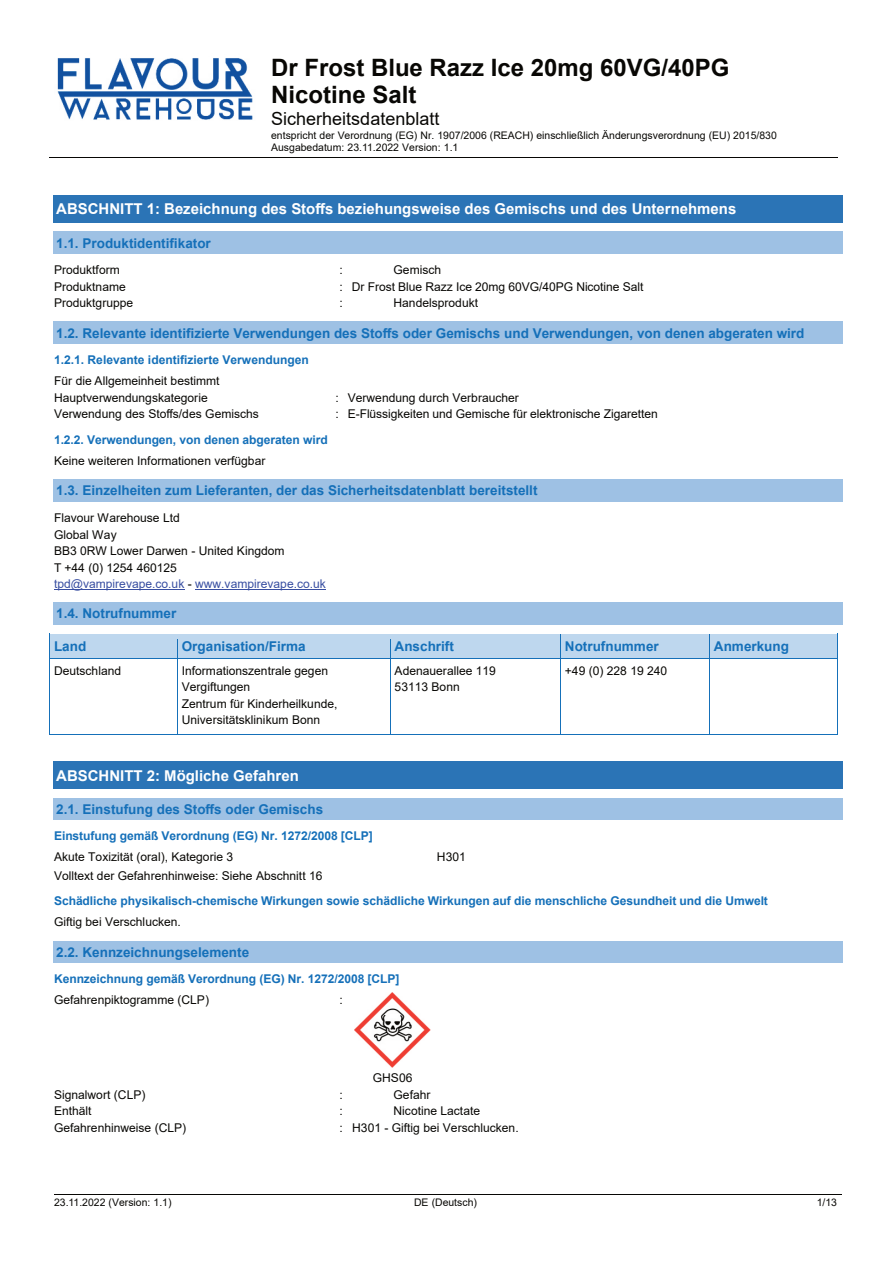
<style>
.page{position:relative;width:894px;height:1263px;background:#fff}
.page>*{position:absolute;margin:0;border:0;box-sizing:border-box;transform-origin:0 0}
.t1{font:700 24px/27.8px "Arial";color:#080704}
.t2{font:18px "Arial";color:#080704}
.t3{font:700 15px "Arial";color:#fff}
.t4{font:700 13.5px "Arial";color:#1570b9}
.t5{font:12px/16.5px "Arial";color:#080704}
.t6{font:700 12px "Arial";letter-spacing:-.005em;color:#1570b9}
.t7{font:10.5px/12px "Arial";color:#080704}
.s1{color:#384ea1}
</style>
<div class="page">
<img style="left:57px;top:58px;width:196px;height:62px">
<hr style="left:50px;top:158px;width:221px;height:1px;background:#080704">
<hr style="left:272px;top:158px;width:564px;height:1px;background:#080704">
<hr style="left:54px;top:1194px;width:264px;height:1px;background:#080704">
<hr style="left:318px;top:1194px;width:259px;height:1px;background:#080704">
<hr style="left:578px;top:1194px;width:263px;height:1px;background:#080704">
<div style="left:54px;top:196px;width:787px;height:26px;background:#2b74b6"></div>
<hr style="left:54px;top:222px;width:787px;height:1px;background:#2b74b6">
<svg style="left:841px;top:196px;width:1px;height:27px"></svg>
<div style="left:54px;top:232px;width:787px;height:21px;background:#9ec1e4"></div>
<hr style="left:54px;top:253px;width:787px;height:1px;background:#9ec1e4">
<svg style="left:841px;top:232px;width:1px;height:22px"></svg>
<div style="left:54px;top:322px;width:787px;height:21px;background:#9ec1e4"></div>
<hr style="left:54px;top:343px;width:787px;height:1px;background:#9ec1e4">
<svg style="left:841px;top:322px;width:1px;height:22px"></svg>
<div style="left:54px;top:480px;width:787px;height:21px;background:#9ec1e4"></div>
<hr style="left:54px;top:479px;width:787px;height:1px;background:#9ec1e4">
<hr style="left:54px;top:501px;width:787px;height:1px;background:#9ec1e4">
<svg style="left:841px;top:479px;width:1px;height:23px"></svg>
<div style="left:54px;top:603px;width:787px;height:21px;background:#9ec1e4"></div>
<hr style="left:54px;top:624px;width:787px;height:1px;background:#9ec1e4">
<svg style="left:841px;top:603px;width:1px;height:22px"></svg>
<div style="left:50px;top:634px;width:127px;height:25px;background:#bed7ee"></div>
<div style="left:178px;top:634px;width:212px;height:25px;background:#bed7ee"></div>
<div style="left:390px;top:634px;width:170px;height:25px;background:#bed7ee"></div>
<div style="left:560px;top:634px;width:149px;height:25px;background:#bed7ee"></div>
<div style="left:709px;top:634px;width:127px;height:25px;background:#bed7ee"></div>
<svg style="left:49px;top:634px;width:1px;height:29px"></svg>
<hr style="left:50px;top:658px;width:127px;height:1px;background:#1570b9">
<svg style="left:177px;top:634px;width:1px;height:29px"></svg>
<hr style="left:178px;top:658px;width:212px;height:1px;background:#1570b9">
<svg style="left:390px;top:639px;width:1px;height:24px"></svg>
<hr style="left:390px;top:658px;width:170px;height:1px;background:#1570b9">
<svg style="left:560px;top:634px;width:1px;height:29px"></svg>
<hr style="left:560px;top:658px;width:149px;height:1px;background:#1570b9">
<svg style="left:709px;top:634px;width:1px;height:29px"></svg>
<hr style="left:709px;top:658px;width:127px;height:1px;background:#1570b9">
<svg style="left:836px;top:634px;width:1px;height:25px"></svg>
<hr style="left:49px;top:663px;width:1px;height:71px;background:#1570b9">
<hr style="left:50px;top:734px;width:127px;height:1px;background:#1570b9">
<hr style="left:177px;top:663px;width:1px;height:71px;background:#1570b9">
<hr style="left:178px;top:734px;width:212px;height:1px;background:#1570b9">
<hr style="left:390px;top:663px;width:1px;height:71px;background:#1570b9">
<hr style="left:390px;top:734px;width:170px;height:1px;background:#1570b9">
<hr style="left:560px;top:663px;width:1px;height:71px;background:#1570b9">
<hr style="left:560px;top:734px;width:149px;height:1px;background:#1570b9">
<hr style="left:709px;top:663px;width:1px;height:71px;background:#1570b9">
<hr style="left:709px;top:734px;width:127px;height:1px;background:#1570b9">
<hr style="left:836px;top:663px;width:1px;height:71px;background:#1570b9">
<div style="left:54px;top:762px;width:787px;height:26px;background:#2b74b6"></div>
<hr style="left:54px;top:788px;width:787px;height:1px;background:#2b74b6">
<svg style="left:841px;top:762px;width:1px;height:27px"></svg>
<div style="left:54px;top:798px;width:787px;height:21px;background:#9ec1e4"></div>
<hr style="left:54px;top:819px;width:787px;height:1px;background:#9ec1e4">
<svg style="left:841px;top:798px;width:1px;height:22px"></svg>
<div style="left:54px;top:941px;width:787px;height:21px;background:#9ec1e4"></div>
<hr style="left:54px;top:589px;width:130px;height:1px;background:#384ea1">
<hr style="left:195px;top:589px;width:131px;height:1px;background:#384ea1">
<hr style="left:54px;top:962px;width:787px;height:1px;background:#9ec1e4">
<svg style="left:841px;top:941px;width:1px;height:22px"></svg>
<img style="left:355px;top:993px;width:75px;height:75px">
<h1 class="t1" style="left:271px;top:56px;width:459px">Dr Frost Blue Razz Ice 20mg 60VG/40PG<br>Nicotine Salt</h1>
<h2 class="t2" style="left:271px;top:112px;width:170px">Sicherheitsdatenblatt</h2>
<p class="t7" style="left:271px;top:130px;width:507px">entspricht der Verordnung (EG) Nr. 1907/2006 (REACH) einschließlich Änderungsverordnung (EU) 2015/830<br>Ausgabedatum: 23.11.2022 Version: 1.1</p>
<p class="t3" style="left:56px;top:203px;width:681px">ABSCHNITT 1: Bezeichnung des Stoffs beziehungsweise des Gemischs und des Unternehmens</p>
<p class="t4" style="left:56px;top:238px;width:156px">1.1. Produktidentifikator</p>
<p class="t5" style="left:54px;top:263px;width:67px">Produktform</p>
<p class="t5" style="left:339px;top:263px;width:5px">:</p>
<p class="t5" style="left:393px;top:263px;width:49px">Gemisch</p>
<p class="t5" style="left:54px;top:279px;width:73px">Produktname</p>
<p class="t5" style="left:339px;top:279px;width:305px">: Dr Frost Blue Razz Ice 20mg 60VG/40PG Nicotine Salt</p>
<p class="t5" style="left:54px;top:296px;width:81px">Produktgruppe</p>
<p class="t5" style="left:339px;top:296px;width:5px">:</p>
<p class="t5" style="left:393px;top:296px;width:86px">Handelsprodukt</p>
<p class="t4" style="left:56px;top:328px;width:749px">1.2. Relevante identifizierte Verwendungen des Stoffs oder Gemischs und Verwendungen, von denen abgeraten wird</p>
<p class="t6" style="left:54px;top:355px;width:256px">1.2.1. Relevante identifizierte Verwendungen</p>
<p class="t5" style="left:54px;top:374px;width:167px">Für die Allgemeinheit bestimmt<br>Hauptverwendungskategorie</p>
<p class="t5" style="left:335px;top:390px;width:185px">: Verwendung durch Verbraucher</p>
<p class="t5" style="left:54px;top:407px;width:206px">Verwendung des Stoffs/des Gemischs</p>
<p class="t5" style="left:335px;top:407px;width:324px">: E-Flüssigkeiten und Gemische für elektronische Zigaretten</p>
<p class="t6" style="left:54px;top:435px;width:275px">1.2.2. Verwendungen, von denen abgeraten wird</p>
<p class="t5" style="left:54px;top:454px;width:213px">Keine weiteren Informationen verfügbar</p>
<p class="t4" style="left:56px;top:485px;width:482px">1.3. Einzelheiten zum Lieferanten, der das Sicherheitsdatenblatt bereitstellt</p>
<p class="t5" style="left:54px;top:511px;width:273px">Flavour Warehouse Ltd<br>Global Way<br>BB3 0RW Lower Darwen - United Kingdom<br>T +44 (0) 1254 460125<br><span class="s1">tpd@vampirevape.co.uk</span> - <span class="s1">www.vampirevape.co.uk</span></p>
<p class="t4" style="left:56px;top:609px;width:122px">1.4. Notrufnummer</p>
<p class="t4" style="left:54px;top:641px;width:34px">Land</p>
<p class="t4" style="left:182px;top:641px;width:125px">Organisation/Firma</p>
<p class="t4" style="left:394px;top:641px;width:61px">Anschrift</p>
<p class="t4" style="left:564px;top:641px;width:95px">Notrufnummer</p>
<p class="t4" style="left:713px;top:641px;width:77px">Anmerkung</p>
<p class="t5" style="left:54px;top:663px;width:69px">Deutschland</p>
<p class="t5" style="left:182px;top:663px;width:157px">Informationszentrale gegen<br>Vergiftungen<br>Zentrum für Kinderheilkunde,<br>Universitätsklinikum Bonn</p>
<p class="t5" style="left:394px;top:663px;width:103px">Adenauerallee 119<br>53113 Bonn</p>
<p class="t5" style="left:564px;top:663px;width:104px">+49 (0) 228 19 240</p>
<p class="t3" style="left:56px;top:770px;width:244px">ABSCHNITT 2: Mögliche Gefahren</p>
<p class="t4" style="left:56px;top:804px;width:268px">2.1. Einstufung des Stoffs oder Gemischs</p>
<p class="t6" style="left:54px;top:832px;width:320px">Einstufung gemäß Verordnung (EG) Nr. 1272/2008 [CLP]</p>
<p class="t5" style="left:54px;top:850px;width:180px">Akute Toxizität (oral), Kategorie 3</p>
<p class="t5" style="left:437px;top:850px;width:30px">H301</p>
<p class="t5" style="left:54px;top:868px;width:270px">Volltext der Gefahrenhinweise: Siehe Abschnitt 16</p>
<p class="t6" style="left:54px;top:897px;width:715px">Schädliche physikalisch-chemische Wirkungen sowie schädliche Wirkungen auf die menschliche Gesundheit und die Umwelt</p>
<p class="t5" style="left:54px;top:915px;width:128px">Giftig bei Verschlucken.</p>
<p class="t4" style="left:56px;top:947px;width:194px">2.2. Kennzeichnungselemente</p>
<p class="t6" style="left:54px;top:974px;width:347px">Kennzeichnung gemäß Verordnung (EG) Nr. 1272/2008 [CLP]</p>
<p class="t5" style="left:54px;top:993px;width:156px">Gefahrenpiktogramme (CLP)</p>
<p class="t5" style="left:339px;top:993px;width:5px">:</p>
<p class="t5" style="left:372px;top:1071px;width:41px">GHS06</p>
<p class="t5" style="left:54px;top:1087px;width:93px">Signalwort (CLP)</p>
<p class="t5" style="left:339px;top:1087px;width:5px">:</p>
<p class="t5" style="left:393px;top:1087px;width:38px">Gefahr</p>
<p class="t5" style="left:54px;top:1104px;width:39px">Enthält</p>
<p class="t5" style="left:339px;top:1104px;width:5px">:</p>
<p class="t5" style="left:393px;top:1104px;width:88px">Nicotine Lactate</p>
<p class="t5" style="left:54px;top:1120px;width:134px">Gefahrenhinweise (CLP)</p>
<p class="t5" style="left:339px;top:1120px;width:181px">: H301 - Giftig bei Verschlucken.</p>
<p class="t7" style="left:54px;top:1197px;width:119px">23.11.2022 (Version: 1.1)</p>
<p class="t7" style="left:414px;top:1197px;width:64px">DE (Deutsch)</p>
<p class="t7" style="left:816px;top:1197px;width:22px">1/13</p>
</div>
